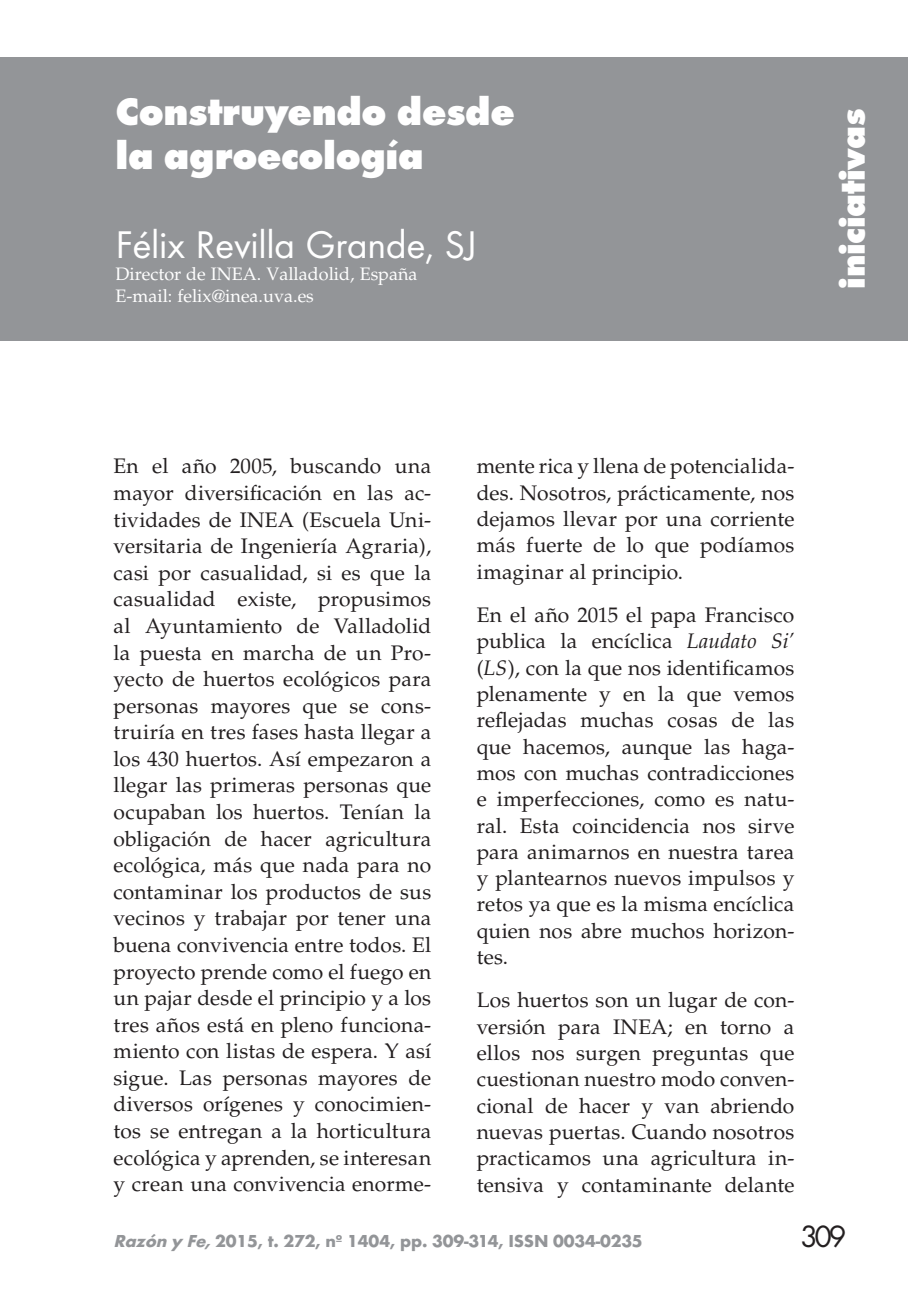
<style>
.page{position:relative;width:908px;height:1305px;background:#fff}
.page>*{position:absolute;margin:0;border:0;box-sizing:border-box;transform-origin:0 0}
.t1{font:800 40px/44px "Futura T";letter-spacing:-.01em;color:#fff}
.t2{font:40px "Futura T";letter-spacing:-.01em;color:#fff}
.t3{font:800 36px "Futura T";letter-spacing:-.01em;color:#fff}
.t4{font:32px "Futura T";color:#231f20}
.t5{font:21px/26.6px "Palatino";letter-spacing:.01em;color:#231f20;text-align:justify}
.t6{font:18px/22px "Palatino";color:#fff}
.t7{font:700 18px "Futura T";letter-spacing:-.01em;color:#939598}
.s1{font-style:italic}
</style>
<div class="page">
<div style="left:0;top:57px;width:907px;height:283px;background:#939598"></div>
<p class="t1" style="left:115px;top:89px;width:400px">Construyendo desde la agroecología</p>
<p class="t2" style="left:115px;top:222px;width:363px">Félix Revilla Grande, SJ</p>
<p class="t6" style="left:115px;top:263px;width:303px">Director de INEA. Valladolid, España<br>E-mail: felix@inea.uva.es</p>
<p class="t3" style="left:830px;top:288px;width:181px;rotate:-90deg">iniciativas</p>
<p class="t5" style="left:113px;top:453px;width:319px">En el año 2005, buscando una mayor diversificación en las ac&shy;tividades de INEA (Escuela Uni&shy;versitaria de Ingeniería Agraria), casi por casualidad, si es que la casualidad existe, propusimos al Ayuntamiento de Valladolid la puesta en marcha de un Pro&shy;yecto de huertos ecológicos para personas mayores que se cons&shy;truiría en tres fases hasta llegar a los 430 huertos. Así empezaron a llegar las primeras personas que ocupaban los huertos. Tenían la obligación de hacer agricultura ecológica, más que nada para no contaminar los productos de sus vecinos y trabajar por tener una buena convivencia entre todos. El proyecto prende como el fuego en un pajar desde el principio y a los tres años está en pleno funciona&shy;miento con listas de espera. Y así sigue. Las personas mayores de diversos orígenes y conocimien&shy;tos se entregan a la horticultura ecológica y aprenden, se interesan y crean una convivencia enorme-</p>
<p class="t5" style="left:476px;top:453px;width:319px">mente rica y llena de potencialida&shy;des. Nosotros, prácticamente, nos dejamos llevar por una corriente más fuerte de lo que podíamos imaginar al principio.</p>
<p class="t5" style="left:476px;top:602px;width:319px">En el año 2015 el papa Francisco publica la encíclica <span class="s1">Laudato Si’ </span>(<span class="s1">LS</span>), con la que nos identificamos plenamente y en la que vemos reflejadas muchas cosas de las que hacemos, aunque las haga&shy;mos con muchas contradicciones e imperfecciones, como es natu&shy;ral. Esta coincidencia nos sirve para animarnos en nuestra tarea y plantearnos nuevos impulsos y retos ya que es la misma encíclica quien nos abre muchos horizon&shy;tes.</p>
<p class="t5" style="left:476px;top:987px;width:319px">Los huertos son un lugar de con&shy;versión para INEA; en torno a ellos nos surgen preguntas que cuestionan nuestro modo conven&shy;cional de hacer y van abriendo nuevas puertas. Cuando nosotros practicamos una agricultura in&shy;tensiva y contaminante delante</p>
<p class="t7" style="left:113px;top:1230px;width:530px"><span class="s1">Razón y Fe,</span>2015, t. 272, nº 1404, pp. 309-314, ISSN 0034-0235</p>
<p class="t4" style="left:799px;top:1217px;width:48px">309</p>
</div>
